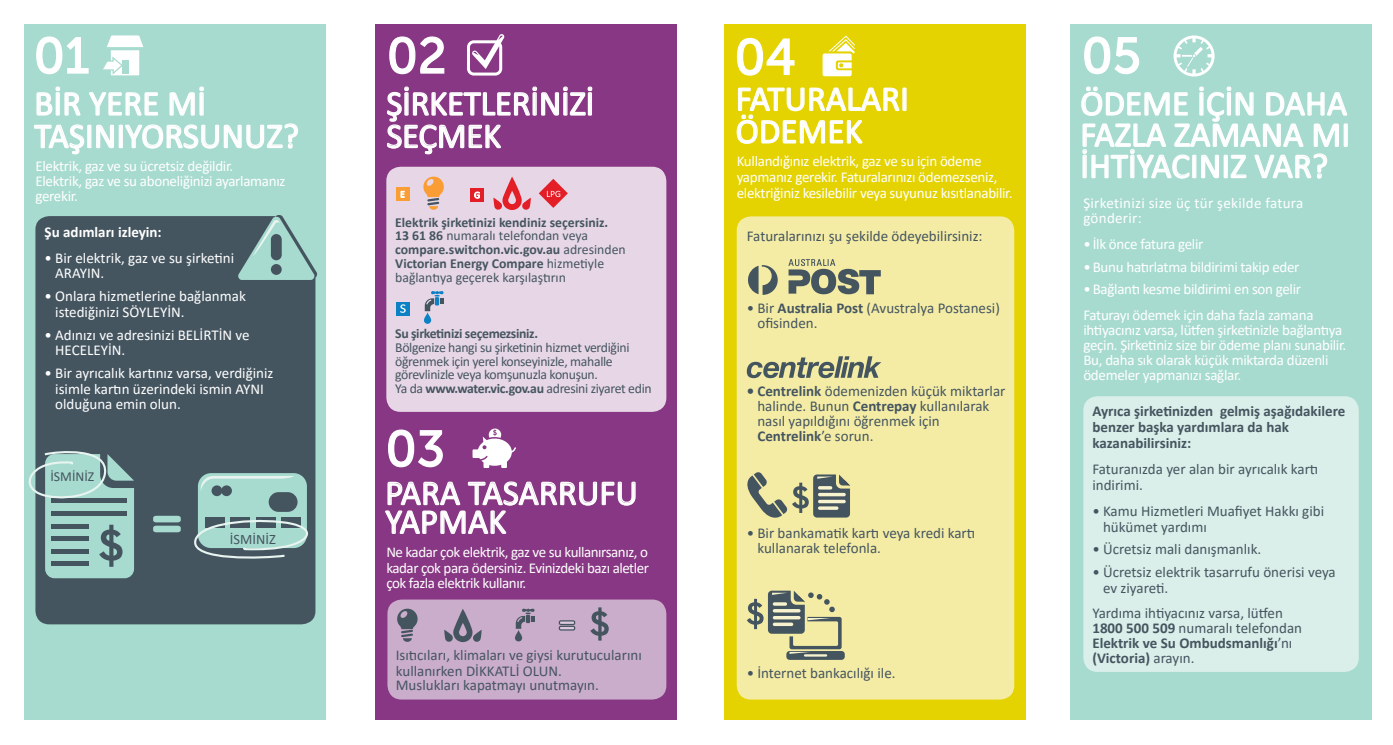
<style>
.page{position:relative;width:1393px;height:745px;background:#fff}
.page>*{position:absolute;margin:0;border:0;box-sizing:border-box;transform-origin:0 0}
.Head__40pt{font:50px "Museo Sans 500";color:#fff}
.HEADER_28pt{font:35px/32.5px "Calibri";color:#fff}
.Intro__12pt{font:15px/15px "Calibri";letter-spacing:-.02em;color:#fff}
.Body__12pt_Book{font:15px/15px "Calibri";color:#455560}
.Intro__12pt-2{font:15px/15.6px "Calibri";color:#fff}
.Body__12pt_Demi{font:15px/15.6px "Calibri";color:#455560}
.Body__12pt_Demi-2{font:700 15px/15.6px "Calibri";color:#455560}
.Intro__12pt-3{font:15px/15px "Calibri";letter-spacing:.02em;color:#fff}
.Body__12pt_Demi-3{font:700 15px "Calibri";color:#fff}
.Body__12pt_Demi-4{font:14.38px "Calibri";color:#455560}
.Body__12pt_Book-2{font:13.75px/13.8px "Calibri";letter-spacing:-.025em;color:#455560}
.Body__12pt_Book-3{font:700 13.75px/13.8px "Calibri";color:#455560}
.Body__12pt_Demi-5{font:13.75px "Calibri";color:#455560}
.s1{font-weight:400}
.s2{font-weight:700}
</style>
<div class="page">
<div style="left:25px;top:25px;width:301px;height:694px;background:#a8dbcf"></div>
<div style="left:376px;top:25px;width:301px;height:694px;background:#873783"></div>
<div style="left:725px;top:25px;width:301px;height:694px;background:#e4d300"></div>
<div style="left:1070px;top:25px;width:301px;height:694px;background:#a8dbcf"></div>
<div style="left:35px;top:216px;width:280px;height:408px;background:#455560"></div>
<svg style="left:237px;top:215px;width:81px;height:65px"></svg>
<div style="left:271px;top:234px;width:11px;height:26px;background:#455560;border-radius:5px"></div>
<div style="left:271px;top:264px;width:11px;height:11px;background:#455560;border-radius:50%"></div>
<svg style="left:153px;top:515px;width:28px;height:17px"></svg>
<div style="left:198px;top:473px;width:109px;height:74px;background:#a8dbcf;border-radius:13px"></div>
<svg style="left:201px;top:475px;width:93px;height:15px"></svg>
<div style="left:269px;top:492px;width:28px;height:19px;background:#455560;border-radius:10px"></div>
<div style="left:211px;top:485px;width:11px;height:11px;background:#455560;border-radius:50%"></div>
<div style="left:221px;top:485px;width:11px;height:11px;background:#455560;border-radius:50%"></div>
<svg style="left:187px;top:515px;width:127px;height:48px"></svg>
<svg style="left:33px;top:24px;width:266px;height:131px"></svg>
<svg style="left:28px;top:444px;width:106px;height:134px"></svg>
<svg style="left:389px;top:36px;width:56px;height:39px"></svg>
<svg style="left:387px;top:86px;width:206px;height:69px"></svg>
<div style="left:386px;top:167px;width:280px;height:244px;background:#e7d7e6;border-radius:14px"></div>
<svg style="left:396px;top:187px;width:14px;height:14px"></svg>
<div style="left:470px;top:188px;width:14px;height:14px;background:#e41e27"></div>
<svg style="left:493px;top:176px;width:38px;height:34px"></svg>
<svg style="left:423px;top:176px;width:21px;height:34px"></svg>
<svg style="left:388px;top:429px;width:55px;height:38px"></svg>
<svg style="left:472px;top:428px;width:44px;height:39px"></svg>
<div style="left:387px;top:599px;width:279px;height:100px;background:#caaccb;border-radius:14px"></div>
<svg style="left:385px;top:481px;width:251px;height:53px"></svg>
<svg style="left:467px;top:34px;width:37px;height:41px"></svg>
<svg style="left:444px;top:609px;width:37px;height:32px"></svg>
<svg style="left:397px;top:608px;width:20px;height:33px"></svg>
<svg style="left:515px;top:608px;width:19px;height:33px"></svg>
<svg style="left:558px;top:620px;width:18px;height:10px"></svg>
<svg style="left:590px;top:607px;width:19px;height:33px"></svg>
<svg style="left:736px;top:37px;width:59px;height:39px"></svg>
<svg style="left:822px;top:35px;width:33px;height:41px"></svg>
<svg style="left:736px;top:87px;width:171px;height:57px"></svg>
<div style="left:736px;top:216px;width:278px;height:483px;background:#f4eca5;border-radius:14px"></div>
<svg style="left:786px;top:650px;width:58px;height:9px"></svg>
<hr style="left:804px;top:653px;width:23px;height:3px;background:#f8f3cf">
<svg style="left:747px;top:590px;width:94px;height:63px"></svg>
<svg style="left:747px;top:472px;width:103px;height:46px"></svg>
<svg style="left:1081px;top:35px;width:267px;height:144px"></svg>
<div style="left:1083px;top:396px;width:275px;height:275px;background:#daefe9;border-radius:14px"></div>
<div style="left:396px;top:301px;width:14px;height:14px;background:#0c82c5"></div>
<svg style="left:424px;top:291px;width:19px;height:32px"></svg>
<svg style="left:748px;top:265px;width:29px;height:30px"></svg>
<svg style="left:788px;top:259px;width:93px;height:35px"></svg>
<svg style="left:747px;top:356px;width:134px;height:22px"></svg>
<svg style="left:539px;top:179px;width:29px;height:29px"></svg>
<svg style="left:474px;top:192px;width:5px;height:6px"></svg>
<svg style="left:401px;top:191px;width:3px;height:6px"></svg>
<svg style="left:400px;top:304px;width:6px;height:8px"></svg>
<p class="Head__40pt" style="left:34px;top:28px;width:57px">01</p>
<p class="HEADER_28pt" style="left:34px;top:86px;width:266px">BİR YERE Mİ<br>TAŞINIYORSUNUZ?</p>
<p class="Intro__12pt" style="left:35px;top:158px;width:251px">Elektrik, gaz ve su ücretsiz değildir.<br>Elektrik, gaz ve su aboneliğinizi ayarlamanız gerekir.</p>
<p class="Body__12pt_Demi-3" style="left:45px;top:221px;width:119px">Şu adımları izleyin:</p>
<p class="Intro__12pt-2" style="left:55px;top:249px;width:180px;text-indent:-11px">• Bir elektrik, gaz ve su şirketini<br>ARAYIN.</p>
<p class="Intro__12pt-2" style="left:55px;top:288px;width:192px;text-indent:-11px">• Onlara hizmetlerine bağlanmak istediğinizi SÖYLEYİN.</p>
<p class="Intro__12pt-2" style="left:55px;top:326px;width:196px;text-indent:-11px">• Adınızı ve adresinizi BELİRTİN ve<br>HECELEYİN.</p>
<p class="Intro__12pt-2" style="left:55px;top:364px;width:220px;text-indent:-11px">• Bir ayrıcalık kartınız varsa, verdiğiniz isimle kartın üzerindeki ismin AYNI olduğuna emin olun.</p>
<p class="Body__12pt_Demi-5" style="left:50px;top:466px;width:45px">İSMİNİZ</p>
<p class="Body__12pt_Demi-4" style="left:230px;top:528px;width:47px">İSMİNİZ</p>
<p class="Head__40pt" style="left:387px;top:28px;width:61px">02</p>
<p class="HEADER_28pt" style="left:386px;top:86px;width:209px">ŞİRKETLERİNİZİ<br>SEÇMEK</p>
<p class="Body__12pt_Book-3" style="left:395px;top:215px;width:232px">Elektrik şirketinizi kendiniz seçersiniz.<br>13 61 86 <span class="s1">numaralı telefondan veya </span>compare.switchon.vic.gov.au <span class="s1">adresinden </span>Victorian Energy Compare <span class="s1">hizmetiyle bağlantıya geçerek karşılaştırın</span></p>
<p class="Body__12pt_Book-2" style="left:395px;top:326px;width:258px"><span class="s2">Su şirketinizi seçemezsiniz.<br></span>Bölgenize hangi su şirketinin hizmet verdiğini öğrenmek için yerel konseyinizle, mahalle görevlinizle veya komşunuzla konuşun.<br>Ya da <span class="s2">www.water.vic.gov.au</span> adresini ziyaret edin</p>
<p class="Head__40pt" style="left:385px;top:421px;width:61px">03</p>
<p class="HEADER_28pt" style="left:385px;top:477px;width:254px;line-height:28.8px">PARA TASARRUFU<br>YAPMAK</p>
<p class="Intro__12pt" style="left:386px;top:543px;width:264px;line-height:15.6px;text-align:justify">Ne kadar çok elektrik, gaz ve su kullanırsanız, o kadar çok para ödersiniz. Evinizdeki bazı aletler çok fazla elektrik kullanır.</p>
<p class="Body__12pt_Demi" style="left:396px;top:646px;width:247px">Isıtıcıları, klimaları ve giysi kurutucularını kullanırken DİKKATLİ OLUN.</p>
<p class="Body__12pt_Demi" style="left:396px;top:676px;width:205px">Muslukları kapatmayı unutmayın.</p>
<p class="Head__40pt" style="left:734px;top:30px;width:63px">04</p>
<p class="HEADER_28pt" style="left:735px;top:81px;width:175px">FATURALARI<br>ÖDEMEK</p>
<p class="Intro__12pt" style="left:736px;top:153px;width:277px;line-height:15.6px">Kullandığınız elektrik, gaz ve su için ödeme yapmanız gerekir. Faturalarınızı ödemezseniz, elektriğiniz kesilebilir veya suyunuz kısıtlanabilir.</p>
<p class="Body__12pt_Demi" style="left:747px;top:227px;width:237px">Faturalarınızı şu şekilde ödeyebilirsiniz:</p>
<p class="Body__12pt_Book" style="left:757px;top:299px;width:244px;text-indent:-11px">• Bir <span class="s2">Australia Post</span> (Avustralya Postanesi) ofisinden.</p>
<p class="Body__12pt_Book" style="left:757px;top:383px;width:249px;text-indent:-11px"><span class="s2">• Centrelink</span> ödemenizden küçük miktarlar halinde. Bunun <span class="s2">Centrepay</span> kullanılarak nasıl yapıldığını öğrenmek için <span class="s2">Centrelink</span>’e sorun.</p>
<p class="Body__12pt_Book" style="left:757px;top:524px;width:219px;text-indent:-11px">• Bir bankamatik kartı veya kredi kartı kullanarak telefonla.</p>
<p class="Body__12pt_Book" style="left:747px;top:664px;width:150px">• İnternet bankacılığı ile.</p>
<p class="Head__40pt" style="left:1081px;top:28px;width:61px">05</p>
<p class="HEADER_28pt" style="left:1080px;top:87px;width:271px;line-height:31.2px;text-align:justify">ÖDEME İÇİN DAHA FAZLA ZAMANA MI İHTİYACINIZ VAR?</p>
<p class="Intro__12pt-3" style="left:1083px;top:194px;width:221px">Şirketinizi size üç tür şekilde fatura gönderir:</p>
<p class="Intro__12pt" style="left:1083px;top:236px;width:122px">• İlk önce fatura gelir</p>
<p class="Intro__12pt" style="left:1083px;top:258px;width:218px">• Bunu hatırlatma bildirimi takip eder</p>
<p class="Intro__12pt" style="left:1083px;top:281px;width:219px">• Bağlantı kesme bildirimi en son gelir</p>
<p class="Intro__12pt" style="left:1083px;top:307px;width:264px">Faturayı ödemek için daha fazla zamana ihtiyacınız varsa, lütfen şirketinizle bağlantıya geçin. Şirketiniz size bir ödeme planı sunabilir.<br>Bu, daha sık olarak küçük miktarda düzenli ödemeler yapmanızı sağlar.</p>
<p class="Body__12pt_Demi-2" style="left:1092px;top:403px;width:254px">Ayrıca şirketinizden gelmiş aşağıdakilere benzer başka yardımlara da hak kazanabilirsiniz:</p>
<p class="Body__12pt_Demi" style="left:1092px;top:460px;width:227px">Faturanızda yer alan bir ayrıcalık kartı indirimi.</p>
<p class="Body__12pt_Book" style="left:1103px;top:502px;width:223px;line-height:15.6px;text-indent:-11px">• Kamu Hizmetleri Muafiyet Hakkı gibi hükümet yardımı</p>
<p class="Body__12pt_Book" style="left:1092px;top:541px;width:170px">• Ücretsiz mali danışmanlık.</p>
<p class="Body__12pt_Book" style="left:1103px;top:563px;width:234px;line-height:15.6px;text-indent:-11px">• Ücretsiz elektrik tasarrufu önerisi veya ev ziyareti.</p>
<p class="Body__12pt_Book" style="left:1092px;top:605px;width:211px">Yardıma ihtiyacınız varsa, lütfen<br><span class="s2">1800 500 509</span> numaralı telefondan<br><span class="s2">Elektrik ve Su Ombudsmanlığı</span>’nı <span class="s2">(Victoria)</span> arayın.</p>
</div>
